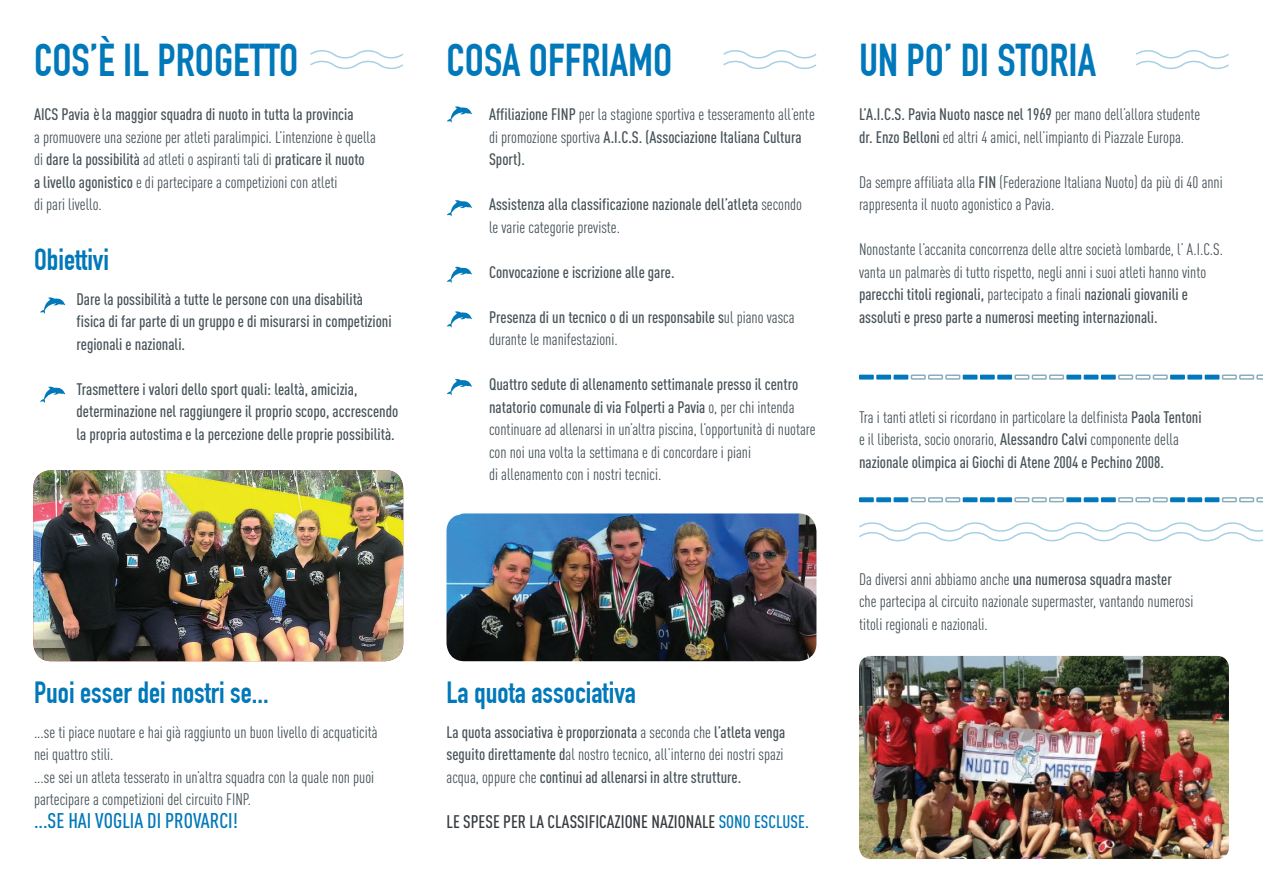
<style>
.page{position:relative;width:1263px;height:893px;background:#fff}
.page>*{position:absolute;margin:0;border:0;box-sizing:border-box;transform-origin:0 0}
.t1{font:700 45px "DIN Condensed";color:#0078b9}
.t2{font:700 30px "DIN Condensed";color:#0078b9}
.t3{font:500 21px "DIN Cond";color:#0078b9}
.t4{font:500 18px "DIN Cond";color:#353b40}
.t5{font:16.5px/22.5px "DIN Cond";color:#475359}
.t6{font:500 16.5px/22.5px "DIN Cond";color:#475359}
.s1{font-weight:500}
.s2{font-weight:400}
.s3{color:#0078b9}
</style>
<div class="page">
<div style="left:859px;top:375px;width:15px;height:5px;background:#0078b9"></div>
<div style="left:876px;top:375px;width:15px;height:5px;background:#0078b9"></div>
<div style="left:893px;top:375px;width:15px;height:5px;background:#0078b9"></div>
<div style="left:911px;top:374px;width:15px;height:6px;border:2px solid #8aacbc"></div>
<div style="left:928px;top:374px;width:15px;height:6px;border:2px solid #8aacbc"></div>
<div style="left:945px;top:374px;width:15px;height:6px;border:2px solid #8aacbc"></div>
<div style="left:963px;top:375px;width:14px;height:5px;background:#0078b9"></div>
<div style="left:980px;top:375px;width:15px;height:5px;background:#0078b9"></div>
<div style="left:997px;top:375px;width:15px;height:5px;background:#0078b9"></div>
<div style="left:1014px;top:374px;width:15px;height:6px;border:2px solid #8aacbc"></div>
<div style="left:1032px;top:374px;width:15px;height:6px;border:2px solid #8aacbc"></div>
<div style="left:1049px;top:374px;width:15px;height:6px;border:2px solid #8aacbc"></div>
<div style="left:1066px;top:375px;width:15px;height:5px;background:#0078b9"></div>
<div style="left:1084px;top:375px;width:14px;height:5px;background:#0078b9"></div>
<div style="left:1101px;top:375px;width:15px;height:5px;background:#0078b9"></div>
<div style="left:1118px;top:374px;width:15px;height:6px;border:2px solid #8aacbc"></div>
<div style="left:1135px;top:374px;width:15px;height:6px;border:2px solid #8aacbc"></div>
<div style="left:1153px;top:374px;width:15px;height:6px;border:2px solid #8aacbc"></div>
<div style="left:1170px;top:375px;width:15px;height:5px;background:#0078b9"></div>
<div style="left:1187px;top:375px;width:15px;height:5px;background:#0078b9"></div>
<div style="left:1205px;top:375px;width:14px;height:5px;background:#0078b9"></div>
<div style="left:1222px;top:374px;width:15px;height:6px;border:2px solid #8aacbc"></div>
<div style="left:1239px;top:374px;width:15px;height:6px;border:2px solid #8aacbc"></div>
<svg style="left:1256px;top:374px;width:7px;height:6px"></svg>
<div style="left:859px;top:497px;width:15px;height:5px;background:#0078b9"></div>
<div style="left:876px;top:497px;width:15px;height:5px;background:#0078b9"></div>
<div style="left:893px;top:497px;width:15px;height:5px;background:#0078b9"></div>
<div style="left:911px;top:497px;width:15px;height:5px;border:2px solid #8aacbc"></div>
<div style="left:928px;top:497px;width:15px;height:5px;border:2px solid #8aacbc"></div>
<div style="left:945px;top:497px;width:15px;height:5px;border:2px solid #8aacbc"></div>
<div style="left:963px;top:497px;width:14px;height:5px;background:#0078b9"></div>
<div style="left:980px;top:497px;width:15px;height:5px;background:#0078b9"></div>
<div style="left:997px;top:497px;width:15px;height:5px;background:#0078b9"></div>
<div style="left:1014px;top:497px;width:15px;height:5px;border:2px solid #8aacbc"></div>
<div style="left:1032px;top:497px;width:15px;height:5px;border:2px solid #8aacbc"></div>
<div style="left:1049px;top:497px;width:15px;height:5px;border:2px solid #8aacbc"></div>
<div style="left:1066px;top:497px;width:15px;height:5px;background:#0078b9"></div>
<div style="left:1084px;top:497px;width:14px;height:5px;background:#0078b9"></div>
<div style="left:1101px;top:497px;width:15px;height:5px;background:#0078b9"></div>
<div style="left:1118px;top:497px;width:15px;height:5px;border:2px solid #8aacbc"></div>
<div style="left:1135px;top:497px;width:15px;height:5px;border:2px solid #8aacbc"></div>
<div style="left:1153px;top:497px;width:15px;height:5px;border:2px solid #8aacbc"></div>
<div style="left:1170px;top:497px;width:15px;height:5px;background:#0078b9"></div>
<div style="left:1187px;top:497px;width:15px;height:5px;background:#0078b9"></div>
<div style="left:1205px;top:497px;width:14px;height:5px;background:#0078b9"></div>
<div style="left:1222px;top:497px;width:15px;height:5px;border:2px solid #8aacbc"></div>
<div style="left:1239px;top:497px;width:15px;height:5px;border:2px solid #8aacbc"></div>
<svg style="left:1256px;top:497px;width:7px;height:5px"></svg>
<svg style="left:446px;top:106px;width:26px;height:17px"></svg>
<svg style="left:446px;top:200px;width:26px;height:16px"></svg>
<svg style="left:446px;top:267px;width:26px;height:16px"></svg>
<svg style="left:446px;top:311px;width:26px;height:17px"></svg>
<svg style="left:446px;top:379px;width:26px;height:16px"></svg>
<svg style="left:40px;top:297px;width:25px;height:17px"></svg>
<svg style="left:40px;top:387px;width:25px;height:16px"></svg>
<img style="left:446px;top:513px;width:370px;height:148px">
<img style="left:33px;top:470px;width:370px;height:191px">
<img style="left:859px;top:656px;width:370px;height:203px">
<svg style="left:310px;top:50px;width:93px;height:20px"></svg>
<svg style="left:723px;top:50px;width:94px;height:20px"></svg>
<svg style="left:1136px;top:50px;width:93px;height:20px"></svg>
<svg style="left:859px;top:522px;width:404px;height:20px"></svg>
<h1 class="t1" style="left:34px;top:33px;width:266px">COS’È IL PROGETTO</h1>
<h1 class="t1" style="left:446px;top:33px;width:227px">COSA OFFRIAMO</h1>
<h1 class="t1" style="left:859px;top:33px;width:238px">UN PO’ DI STORIA</h1>
<p class="t6" style="left:34px;top:103px;width:321px">AICS Pavia è la maggior squadra di nuoto in tutta la provincia</p>
<p class="t5" style="left:34px;top:125px;width:343px">a promuovere una sezione per atleti paralimpici. L’intenzione è quella di <span class="s1">dare la possibilità</span> ad atleti o aspiranti tali di <span class="s1">praticare il nuoto<br>a livello agonistico</span> e di partecipare a competizioni con atleti<br>di pari livello.</p>
<h2 class="t2" style="left:34px;top:242px;width:77px">Obiettivi</h2>
<p class="t6" style="left:77px;top:287px;width:317px">Dare la possibilità a tutte le persone con una disabilità fisica di far parte di un gruppo e di misurarsi in competizioni regionali e nazionali.</p>
<p class="t6" style="left:77px;top:377px;width:323px">Trasmettere i valori dello sport quali: lealtà, amicizia, determinazione nel raggiungere il proprio scopo, accrescendo la propria autostima e la percezione delle proprie possibilità.</p>
<h2 class="t2" style="left:34px;top:675px;width:236px">Puoi esser dei nostri se...</h2>
<p class="t5" style="left:34px;top:720px;width:345px">...se ti piace nuotare e hai già raggiunto un buon livello di acquaticità nei quattro stili.<br>...se sei un atleta tesserato in un’altra squadra con la quale non puoi partecipare a competizioni del circuito FINP.</p>
<p class="t3" style="left:34px;top:808px;width:205px">...SE HAI VOGLIA DI PROVARCI!</p>
<p class="t5" style="left:489px;top:103px;width:327px"><span class="s1">Affiliazione FINP</span> per la stagione sportiva e tesseramento all’ente di promozione sportiva <span class="s1">A.I.C.S. (Associazione Italiana Cultura<br>Sport).</span></p>
<p class="t6" style="left:489px;top:193px;width:315px">Assistenza alla classificazione nazionale dell’atleta <span class="s2">secondo le varie categorie previste.</span></p>
<p class="t6" style="left:489px;top:260px;width:187px">Convocazione e iscrizione alle gare.</p>
<p class="t6" style="left:489px;top:305px;width:307px">Presenza di un tecnico o di un responsabile s<span class="s2">ul piano vasca durante le manifestazioni.</span></p>
<p class="t5" style="left:489px;top:373px;width:328px"><span class="s1">Quattro sedute di allenamento settimanale presso il centro natatorio comunale di via Folperti a Pavia</span> o, per chi intenda continuare ad allenarsi in un’altra piscina, l’opportunità di nuotare con noi una volta la settimana e di concordare i piani<br>di allenamento con i nostri tecnici.</p>
<h2 class="t2" style="left:446px;top:675px;width:191px">La quota associativa</h2>
<p class="t6" style="left:446px;top:720px;width:340px;text-align:justify">La quota associativa è proporzionata <span class="s2">a seconda che</span> l’atleta venga seguito direttamente d<span class="s2">al nostro tecnico, all’interno dei nostri spazi acqua, oppure che</span> continui ad allenarsi in altre strutture.</p>
<p class="t4" style="left:446px;top:811px;width:364px">LE SPESE PER LA CLASSIFICAZIONE NAZIONALE <span class="s3">SONO ESCLUSE.</span></p>
<p class="t5" style="left:859px;top:103px;width:343px"><span class="s1">L’A.I.C.S. Pavia Nuoto nasce nel 1969</span> per mano dell’allora studente <span class="s1">dr. Enzo Belloni</span> ed altri 4 amici, nell’impianto di Piazzale Europa.</p>
<p class="t5" style="left:859px;top:170px;width:365px">Da sempre affiliata alla <span class="s1">FIN</span> (Federazione Italiana Nuoto) da più di 40 anni rappresenta il nuoto agonistico a Pavia.</p>
<p class="t5" style="left:859px;top:238px;width:366px">Nonostante l’accanita concorrenza delle altre società lombarde, l’ A.I.C.S. vanta un palmarès di tutto rispetto, negli anni i suoi atleti hanno vinto <span class="s1">parecchi titoli regionali,</span> partecipato a finali <span class="s1">nazionali giovanili e assoluti e preso parte a numerosi meeting internazionali.</span></p>
<p class="t5" style="left:859px;top:406px;width:344px">Tra i tanti atleti si ricordano in particolare la delfinista <span class="s1">Paola Tentoni </span>e il liberista, socio onorario, <span class="s1">Alessandro Calvi</span> componente della <span class="s1">nazionale olimpica ai Giochi di Atene 2004 e Pechino 2008.</span></p>
<p class="t5" style="left:859px;top:567px;width:336px">Da diversi anni abbiamo anche <span class="s1">una numerosa squadra master </span>che partecipa al circuito nazionale supermaster, vantando numerosi titoli regionali e nazionali.</p>
</div>
